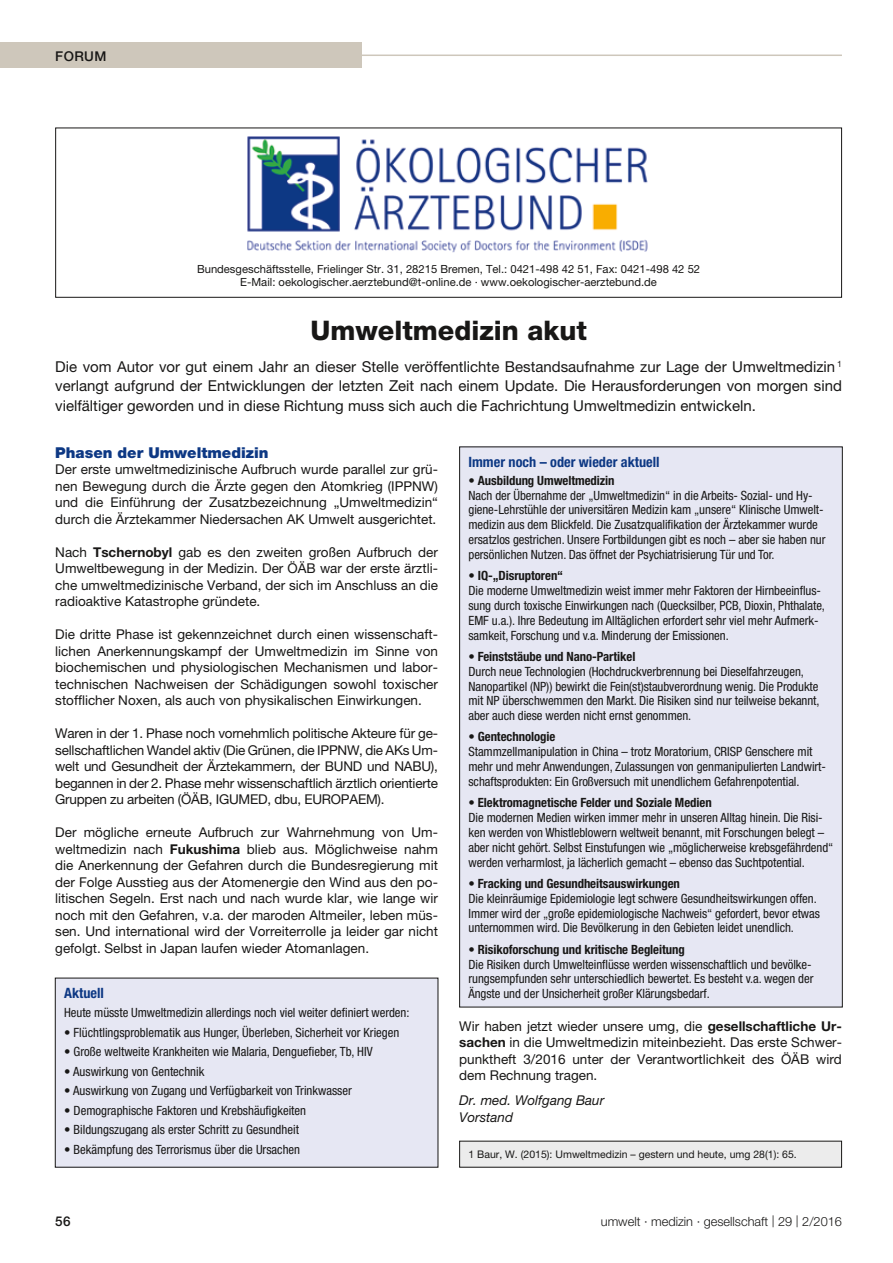
<style>
.page{position:relative;width:893px;height:1263px;background:#fff}
.page>*{position:absolute;margin:0;border:0;box-sizing:border-box;transform-origin:0 0}
.t1{font:800 27px "Helvetica Neue";color:#181716}
.t2{font:15px/19.5px "Helvetica Neue";color:#181716;text-align:justify}
.t3{font:900 15px "Helvetica Neue";color:#0d3884}
.t4{font:700 condensed 14.25px "Helvetica Neue";color:#0d3884}
.t5{font:13.5px/16.5px "Helvetica Neue";color:#181716;text-align:justify}
.t6{font:italic 13.5px/16.5px "Helvetica Neue";color:#181716}
.t7{font:500 13.5px "Helvetica Neue";letter-spacing:.03em;color:#181716}
.t8{font:condensed 12.75px/14.9px "Helvetica Neue";letter-spacing:-.005em;color:#181716}
.t9{font:700 condensed 12.75px "Helvetica Neue";letter-spacing:-.005em;color:#181716}
.t10{font:300 12.75px "Helvetica Neue";color:#181716}
.t11{font:11.25px/13.5px "Helvetica Neue";color:#181716;text-align:center}
.t12{font:10.5px "Helvetica Neue";color:#181716}
.s1{font-weight:700}
.s2{font-size:15.9px}
</style>
<div class="page">
<hr style="left:361px;top:55px;width:481px;height:1px;background:#cec7bb">
<div style="left:0;top:43px;width:361px;height:25px;background:#cec7bb"></div>
<img style="left:247px;top:136px;width:401px;height:117px">
<div style="left:55px;top:128px;width:787px;height:170px;border:1px solid #181716"></div>
<div style="left:460px;top:1141px;width:382px;height:26px;background:#ececec"></div>
<div style="left:55px;top:978px;width:383px;height:189px;background:#e6e7f3"></div>
<div style="left:460px;top:447px;width:382px;height:560px;background:#e6e7f3"></div>
<p class="t7" style="left:55px;top:48px;width:53px">FORUM</p>
<p class="t11" style="left:197px;top:262px;width:505px">Bundesgeschäftsstelle, Frielinger Str. 31, 28215 Bremen, Tel.: 0421-498 42 51, Fax: 0421-498 42 52<br>E-Mail: oekologischer.aerztebund@t-online.de · www.oekologischer-aerztebund.de</p>
<h1 class="t1" style="left:310px;top:314px;width:278px">Umweltmedizin akut</h1>
<p class="t2" style="left:55px;top:357px;width:788px">Die vom Autor vor gut einem Jahr an dieser Stelle veröffentlichte Bestandsaufnahme zur Lage der Umweltmedizin <sup>1 </sup>verlangt aufgrund der Entwicklungen der letzten Zeit nach einem Update. Die Herausforderungen von morgen sind vielfältiger geworden und in diese Richtung muss sich auch die Fachrichtung Umweltmedizin entwickeln.</p>
<p class="t3" style="left:55px;top:443px;width:215px">Phasen der Umweltmedizin</p>
<p class="t5" style="left:55px;top:461px;width:384px">Der erste umweltmedizinische Aufbruch wurde parallel zur grü&shy;nen Bewegung durch die Ärzte gegen den Atomkrieg (IPPNW) und die Einführung der Zusatzbezeichnung „Umweltmedizin“ durch die Ärztekammer Niedersachen AK Umwelt ausgerichtet.</p>
<p class="t5" style="left:55px;top:543px;width:384px">Nach <span class="s1">Tschernobyl</span> gab es den zweiten großen Aufbruch der Umweltbewegung in der Medizin. Der ÖÄB war der erste ärztli&shy;che umweltmedizinische Verband, der sich im Anschluss an die radioaktive Katastrophe gründete.</p>
<p class="t5" style="left:55px;top:626px;width:384px">Die dritte Phase ist gekennzeichnet durch einen wissenschaft&shy;lichen Anerkennungskampf der Umweltmedizin im Sinne von biochemischen und physiologischen Mechanismen und labor&shy;technischen Nachweisen der Schädigungen sowohl toxischer stofflicher Noxen, als auch von physikalischen Einwirkungen.</p>
<p class="t5" style="left:55px;top:725px;width:384px">Waren in der 1. Phase noch vornehmlich politische Akteure für ge&shy;sellschaftlichen Wandel aktiv (Die Grünen, die IPPNW, die AKs Um&shy;welt und Gesundheit der Ärztekammern, der BUND und NABU), begannen in der 2. Phase mehr wissenschaftlich ärztlich orientierte Gruppen zu arbeiten (ÖÄB, IGUMED, dbu, EUROPAEM).</p>
<p class="t5" style="left:55px;top:824px;width:384px">Der mögliche erneute Aufbruch zur Wahrnehmung von Um&shy;weltmedizin nach <span class="s1">Fukushima</span> blieb aus. Möglichweise nahm die Anerkennung der Gefahren durch die Bundesregierung mit der Folge Ausstieg aus der Atomenergie den Wind aus den po&shy;litischen Segeln. Erst nach und nach wurde klar, wie lange wir noch mit den Gefahren, v.a. der maroden Altmeiler, leben müs&shy;sen. Und international wird der Vorreiterrolle ja leider gar nicht gefolgt. Selbst in Japan laufen wieder Atomanlagen.</p>
<p class="t4" style="left:64px;top:984px;width:41px">Aktuell</p>
<p class="t8" style="left:64px;top:1005px;width:347px">Heute müsste Umweltmedizin allerdings noch viel weiter definiert werden:</p>
<p class="t8" style="left:64px;top:1025px;width:337px">• Flüchtlingsproblematik aus Hunger, Überleben, Sicherheit vor Kriegen</p>
<p class="t8" style="left:64px;top:1044px;width:310px">• Große weltweite Krankheiten wie Malaria, Denguefieber, Tb, HIV</p>
<p class="t8" style="left:64px;top:1064px;width:142px">• Auswirkung von Gentechnik</p>
<p class="t8" style="left:64px;top:1083px;width:289px">• Auswirkung von Zugang und Verfügbarkeit von Trinkwasser</p>
<p class="t8" style="left:64px;top:1103px;width:243px">• Demographische Faktoren und Krebshäufigkeiten</p>
<p class="t8" style="left:64px;top:1122px;width:236px">• Bildungszugang als erster Schritt zu Gesundheit</p>
<p class="t8" style="left:64px;top:1142px;width:237px">• Bekämpfung des Terrorismus über die Ursachen</p>
<p class="t4" style="left:468px;top:453px;width:193px">Immer noch – oder wieder aktuell</p>
<p class="t9" style="left:468px;top:472px;width:148px">• Ausbildung Umweltmedizin</p>
<p class="t8" style="left:468px;top:487px;width:359px">Nach der Übernahme der „Umweltmedizin“ in die Arbeits- Sozial- und Hy&shy;giene-Lehrstühle der universitären Medizin kam „unsere“ Klinische Umwelt&shy;medizin aus dem Blickfeld. Die Zusatzqualifikation der Ärztekammer wurde ersatzlos gestrichen. Unsere Fortbildungen gibt es noch – aber sie haben nur persönlichen Nutzen. Das öffnet der Psychiatrisierung Tür und Tor.</p>
<p class="t9" style="left:468px;top:568px;width:96px">• IQ-„Disruptoren“</p>
<p class="t8" style="left:468px;top:583px;width:358px">Die moderne Umweltmedizin weist immer mehr Faktoren der Hirnbeeinflus&shy;sung durch toxische Einwirkungen nach (Quecksilber, PCB, Dioxin, Phthalate, EMF u.a.). Ihre Bedeutung im Alltäglichen erfordert sehr viel mehr Aufmerk&shy;samkeit, Forschung und v.a. Minderung der Emissionen.</p>
<p class="t9" style="left:468px;top:648px;width:168px">• Feinststäube und Nano-Partikel</p>
<p class="t8" style="left:468px;top:664px;width:353px">Durch neue Technologien (Hochdruckverbrennung bei Dieselfahrzeugen, Nanopartikel (NP)) bewirkt die Fein(st)staubverordnung wenig. Die Produkte mit NP überschwemmen den Markt. Die Risiken sind nur teilweise bekannt, aber auch diese werden nicht ernst genommen.</p>
<p class="t9" style="left:468px;top:729px;width:88px">• Gentechnologie</p>
<p class="t8" style="left:468px;top:744px;width:359px">Stammzellmanipulation in China – trotz Moratorium, CRISP Genschere mit mehr und mehr Anwendungen, Zulassungen von genmanipulierten Landwirt&shy;schaftsprodukten: Ein Großversuch mit unendlichem Gefahrenpotential.</p>
<p class="t9" style="left:468px;top:795px;width:245px">• Elektromagnetische Felder und Soziale Medien</p>
<p class="t8" style="left:468px;top:810px;width:366px">Die modernen Medien wirken immer mehr in unseren Alltag hinein. Die Risi&shy;ken werden von Whistleblowern weltweit benannt, mit Forschungen belegt – aber nicht gehört. Selbst Einstufungen wie „möglicherweise krebsgefährdend“ werden verharmlost, ja lächerlich gemacht – ebenso das Suchtpotential.</p>
<p class="t9" style="left:468px;top:876px;width:213px">• Fracking und Gesundheitsauswirkungen</p>
<p class="t8" style="left:468px;top:891px;width:353px">Die kleinräumige Epidemiologie legt schwere Gesundheitswirkungen offen.<br>Immer wird der „große epidemiologische Nachweis“ gefordert, bevor etwas unternommen wird. Die Bevölkerung in den Gebieten leidet unendlich.</p>
<p class="t9" style="left:468px;top:941px;width:218px">• Risikoforschung und kritische Begleitung</p>
<p class="t8" style="left:468px;top:956px;width:346px">Die Risiken durch Umwelteinflüsse werden wissenschaftlich und bevölke&shy;rungsempfunden sehr unterschiedlich bewertet. Es besteht v.a. wegen der<br>Ängste und der Unsicherheit großer Klärungsbedarf.</p>
<p class="t5" style="left:459px;top:1017px;width:384px">Wir haben jetzt wieder unsere umg, die <span class="s1">gesellschaftliche Ur&shy;sachen</span> in die Umweltmedizin miteinbezieht. Das erste Schwer&shy;punktheft 3/2016 unter der Verantwortlichkeit des ÖÄB wird dem Rechnung tragen.</p>
<p class="t6" style="left:459px;top:1092px;width:147px">Dr. med. Wolfgang Baur<br>Vorstand</p>
<p class="t12" style="left:468px;top:1148px;width:330px">1 Baur, W. (2015): Umweltmedizin – gestern und heute, umg 28(1): 65.</p>
<p class="t7" style="left:55px;top:1213px;width:17px">56</p>
<p class="t10" style="left:601px;top:1213px;width:243px">umwelt · medizin · gesellschaft <span class="s2">|</span> 29 <span class="s2">|</span> 2/2016</p>
</div>
